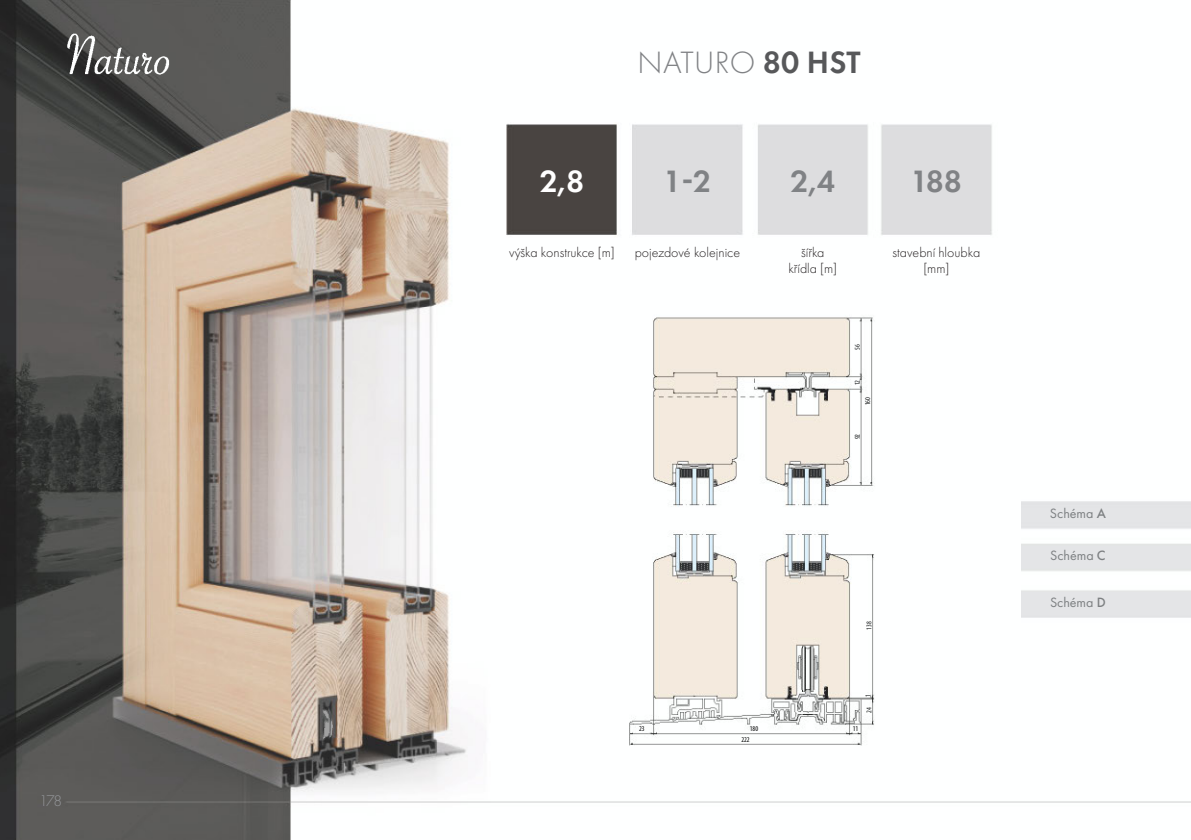
<style>
.page{position:relative;width:1191px;height:840px;background:#fff}
.page>*{position:absolute;margin:0;border:0;box-sizing:border-box;transform-origin:0 0}
.t1{font:300 32px "Futura PT";letter-spacing:.01em;color:#808285}
.t2{font:600 32px "Futura PT";color:#808285}
.t3{font:600 32px "Futura PT";color:#fff}
.t4{font:300 16px "Futura PT";color:#939598}
.t5{font:300 14px/16px "Futura PT";color:#231f20;text-align:center}
.t6{font:14px "Futura PT";color:#7d8082}
.t7{font:condensed 7.4px "Myriad Pro";color:#121516}
.t8{font:condensed 7.4px "Myriad Pro";color:#000001}
.s1{font-weight:600;color:#57585a}
.s2{font-weight:500}
</style>
<div class="page">
<img style="left:0;top:0;width:1191px;height:839px">
<p class="t4" style="left:39px;top:791px;width:25px">178</p>
<h1 class="t1" style="left:637px;top:45px;width:225px">NATURO <span class="s1">80 HST</span></h1>
<h1 class="t3" style="left:540px;top:161px;width:46px">2,8</h1>
<p class="t5" style="left:509px;top:244px;width:107px">výška konstrukce [m]</p>
<h1 class="t2" style="left:663px;top:161px;width:49px">1-2</h1>
<h1 class="t2" style="left:910px;top:161px;width:53px">188</h1>
<h1 class="t2" style="left:790px;top:161px;width:46px">2,4</h1>
<p class="t5" style="left:634px;top:244px;width:107px">pojezdové kolejnice</p>
<p class="t5" style="left:788px;top:244px;width:50px">šířka křídla [m]</p>
<p class="t5" style="left:892px;top:244px;width:89px">stavební hloubka [mm]</p>
<p class="t7" style="left:853px;top:350px;width:7px;rotate:-90deg">56</p>
<p class="t7" style="left:853px;top:385px;width:7px;rotate:-90deg">12</p>
<p class="t7" style="left:863px;top:405px;width:10px;rotate:-90deg">160</p>
<p class="t7" style="left:853px;top:439px;width:7px;rotate:-90deg">92</p>
<p class="t7" style="left:864px;top:629px;width:10px;rotate:-90deg">138</p>
<p class="t8" style="left:639px;top:724px;width:7px">23</p>
<p class="t8" style="left:852px;top:724px;width:7px">11</p>
<p class="t8" style="left:750px;top:724px;width:10px">180</p>
<p class="t8" style="left:741px;top:734px;width:10px">222</p>
<p class="t7" style="left:863px;top:696px;width:4px;rotate:-90deg">1</p>
<p class="t7" style="left:864px;top:712px;width:7px;rotate:-90deg">24</p>
<p class="t6" style="left:1050px;top:505px;width:57px">Schéma <span class="s2">A</span></p>
<p class="t6" style="left:1050px;top:547px;width:57px">Schéma <span class="s2">C</span></p>
<p class="t6" style="left:1050px;top:594px;width:57px">Schéma <span class="s2">D</span></p>
</div>
